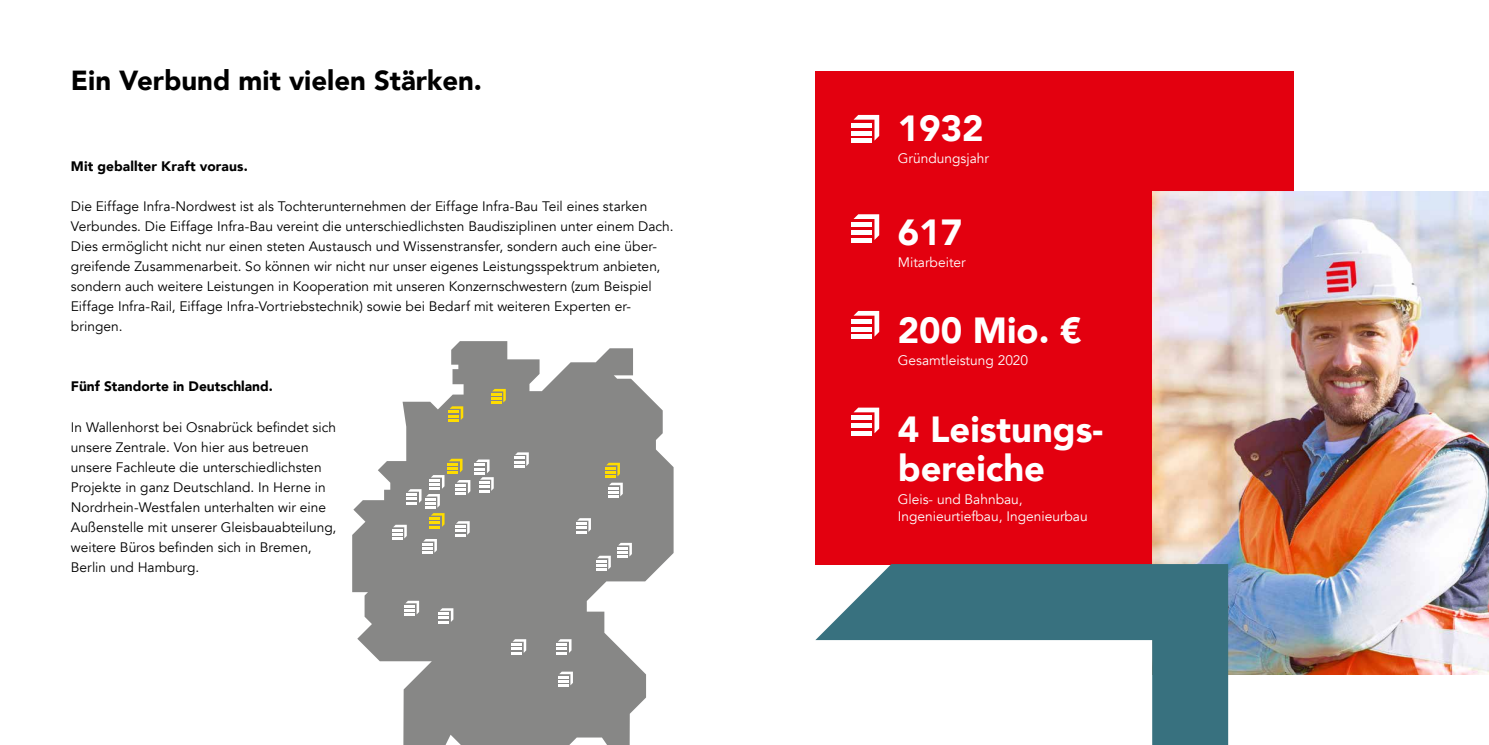
<style>
.page{position:relative;width:1489px;height:745px;background:#fff}
.page>*{position:absolute;margin:0;border:0;box-sizing:border-box;transform-origin:0 0}
.t1{font:900 36.25px/38.8px "Avenir";color:#fff}
.t2{font:900 27.5px "Avenir";color:#000}
.t3{font:13.75px/20px "Avenir";color:#000}
.t4{font:13.75px/16.5px "Avenir";color:#fff}
.t5{font:900 13.75px "Avenir";color:#000}
</style>
<div class="page">
<div style="left:815px;top:71px;width:478px;height:492px;background:#e3000f"></div>
<div style="left:850px;top:138px;width:21px;height:5px;background:#fff"></div>
<svg style="left:853px;top:115px;width:26px;height:25px"></svg>
<hr style="left:850px;top:238px;width:21px;height:4px;background:#fff">
<div style="left:850px;top:222px;width:21px;height:5px;background:#fff"></div>
<svg style="left:853px;top:214px;width:26px;height:26px"></svg>
<div style="left:850px;top:334px;width:21px;height:5px;background:#fff"></div>
<div style="left:850px;top:326px;width:21px;height:5px;background:#fff"></div>
<div style="left:850px;top:318px;width:21px;height:5px;background:#fff"></div>
<svg style="left:853px;top:311px;width:26px;height:25px"></svg>
<hr style="left:850px;top:431px;width:21px;height:4px;background:#fff">
<div style="left:850px;top:423px;width:21px;height:5px;background:#fff"></div>
<div style="left:850px;top:415px;width:21px;height:5px;background:#fff"></div>
<svg style="left:853px;top:407px;width:26px;height:26px"></svg>
<img style="left:1152px;top:191px;width:336px;height:482px">
<svg style="left:815px;top:563px;width:413px;height:181px"></svg>
<svg style="left:352px;top:341px;width:321px;height:403px;fill:#878786"></svg>
<svg style="left:604px;top:462px;width:18px;height:35px"></svg>
<svg style="left:576px;top:518px;width:15px;height:15px"></svg>
<svg style="left:438px;top:608px;width:15px;height:15px"></svg>
<svg style="left:595px;top:542px;width:37px;height:28px"></svg>
<svg style="left:513px;top:452px;width:16px;height:15px"></svg>
<svg style="left:404px;top:600px;width:15px;height:15px"></svg>
<svg style="left:391px;top:458px;width:102px;height:95px;background:#9c9b93"></svg>
<svg style="left:556px;top:638px;width:15px;height:16px"></svg>
<svg style="left:511px;top:638px;width:15px;height:16px"></svg>
<svg style="left:558px;top:671px;width:15px;height:15px"></svg>
<svg style="left:448px;top:406px;width:15px;height:15px"></svg>
<svg style="left:490px;top:388px;width:16px;height:16px"></svg>
<h2 class="t2" style="left:71px;top:57px;width:413px">Ein Verbund mit vielen Stärken.</h2>
<p class="t5" style="left:71px;top:154px;width:178px">Mit geballter Kraft voraus.</p>
<p class="t3" style="left:71px;top:196px;width:604px">Die Eiffage Infra-Nordwest ist als Tochterunternehmen der Eiffage Infra-Bau Teil eines starken Verbundes. Die Eiffage Infra-Bau vereint die unterschiedlichsten Baudisziplinen unter einem Dach.<br>Dies ermöglicht nicht nur einen steten Austausch und Wissenstransfer, sondern auch eine über&shy;greifende Zusammenarbeit. So können wir nicht nur unser eigenes Leistungsspektrum anbieten, sondern auch weitere Leistungen in Kooperation mit unseren Konzernschwestern (zum Beispiel Eiffage Infra-Rail, Eiffage Infra-Vortriebstechnik) sowie bei Bedarf mit weiteren Experten er&shy;bringen.</p>
<p class="t5" style="left:71px;top:374px;width:203px">Fünf Standorte in Deutschland.</p>
<p class="t3" style="left:71px;top:417px;width:267px">In Wallenhorst bei Osnabrück befindet sich unsere Zentrale. Von hier aus betreuen unsere Fachleute die unterschiedlichsten Projekte in ganz Deutschland. In Herne in Nordrhein-Westfalen unterhalten wir eine Außenstelle mit unserer Gleisbauabteilung, weitere Büros befinden sich in Bremen, Berlin und Hamburg.</p>
<h1 class="t1" style="left:897px;top:108px;width:87px">1932</h1>
<p class="t4" style="left:897px;top:150px;width:93px">Gründungsjahr</p>
<h1 class="t1" style="left:897px;top:212px;width:66px">617</h1>
<p class="t4" style="left:897px;top:254px;width:69px">Mitarbeiter</p>
<h1 class="t1" style="left:897px;top:310px;width:185px">200 Mio. €</h1>
<p class="t4" style="left:897px;top:352px;width:132px">Gesamtleistung 2020</p>
<h1 class="t1" style="left:897px;top:408px;width:207px">4 Leistungs&shy;bereiche</h1>
<p class="t4" style="left:897px;top:491px;width:191px">Gleis- und Bahnbau,<br>Ingenieurtiefbau, Ingenieurbau</p>
</div>
